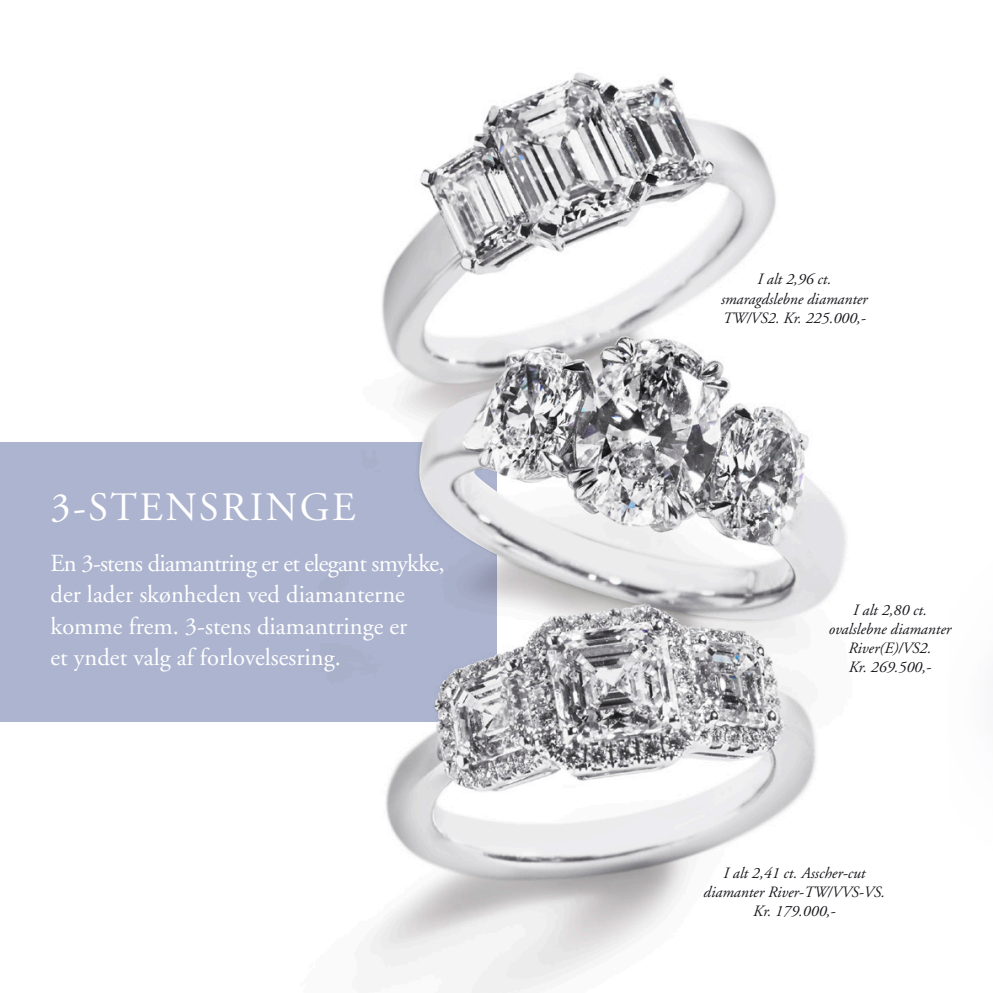
<style>
.page{position:relative;width:993px;height:993px;background:#fff}
.page>*{position:absolute;margin:0;border:0;box-sizing:border-box;transform-origin:0 0}
.t1{font:40.25px "Adobe Garamond";letter-spacing:.06em;color:#fff}
.t2{font:24.5px/31.5px "Adobe Garamond";color:#fff}
.t3{font:italic 15.75px/19.2px "Adobe Garamond";color:#1a171c;text-align:center}
</style>
<div class="page">
<div style="left:0;top:442px;width:496px;height:279px;background:#adb4cf"></div>
<img style="left:369px;top:75px;width:480px;height:808px">
<h1 class="t1" style="left:50px;top:485px;width:306px">3-STENSRINGE</h1>
<h2 class="t2" style="left:50px;top:547px;width:395px">En 3-stens diamantring er et elegant smykke, der lader skønheden ved diamanterne komme frem. 3-stens diamantringe er<br>et yndet valg af forlovelsesring.</h2>
<p class="t3" style="left:720px;top:270px;width:148px">I alt 2,96 ct. smaragdslebne diamanter<br>TW/VS2. Kr. 225.000,-</p>
<p class="t3" style="left:828px;top:600px;width:124px">I alt 2,80 ct. ovalslebne diamanter<br>River(E)/VS2.<br>Kr. 269.500,-</p>
<p class="t3" style="left:703px;top:863px;width:183px">I alt 2,41 ct. Asscher-cut diamanter River-TW/VVS-VS.<br>Kr. 179.000,-</p>
</div>
